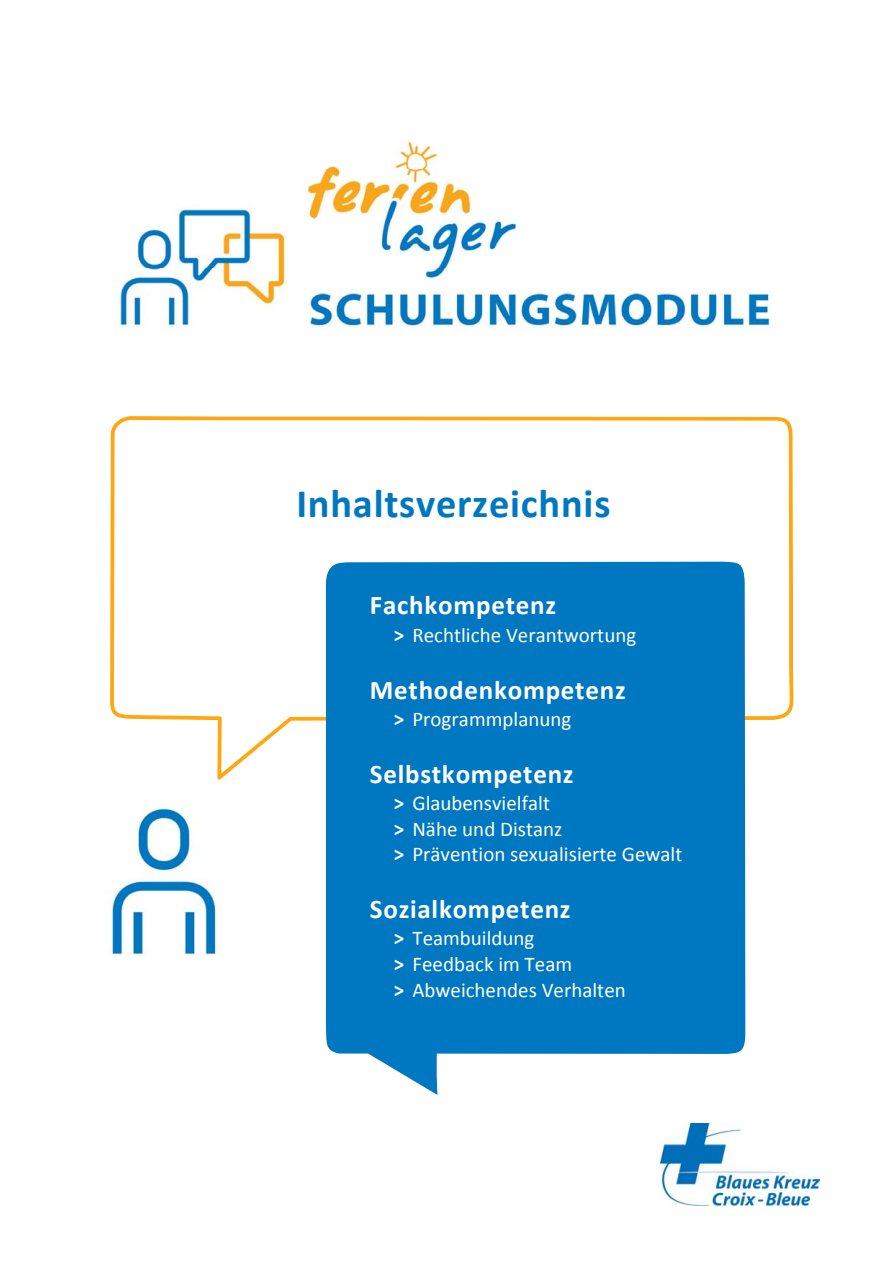
<style>
.page{position:relative;width:893px;height:1263px;background:#fff}
.page>*{position:absolute;margin:0;border:0;box-sizing:border-box;transform-origin:0 0}
.t1{font:700 40.5px "Calibri";letter-spacing:.02em;color:#0077c1}
.t2{font:700 27px "Calibri";letter-spacing:.03em;color:#fff}
.t3{font:21px/25.7px "Calibri";color:#fff}
.s1{font-weight:700}
</style>
<div class="page">
<img style="left:661px;top:1123px;width:158px;height:83px">
<img style="left:111px;top:809px;width:106px;height:147px">
<svg style="left:110px;top:416px;width:684px;height:364px"></svg>
<img style="left:118px;top:132px;width:653px;height:197px">
<svg style="left:325px;top:561px;width:420px;height:534px;background:#2289c9"></svg>
<h1 class="t1" style="left:296px;top:486px;width:316px">Inhaltsverzeichnis</h1>
<p class="t2" style="left:370px;top:594px;width:188px">Fachkompetenz</p>
<p class="t3" style="left:394px;top:623px;width:244px"><span class="s1">&gt;</span> Rechtliche Verantwortung</p>
<p class="t2" style="left:370px;top:678px;width:257px">Methodenkompetenz</p>
<p class="t3" style="left:394px;top:708px;width:179px"><span class="s1">&gt;</span> Programmplanung</p>
<p class="t2" style="left:370px;top:763px;width:205px">Selbstkompetenz</p>
<p class="t3" style="left:394px;top:792px;width:290px"><span class="s1">&gt;</span> Glaubensvielfalt<br><span class="s1">&gt;</span> Nähe und Distanz<br><span class="s1">&gt;</span> Prävention sexualisierte Gewalt</p>
<p class="t2" style="left:370px;top:898px;width:202px">Sozialkompetenz</p>
<p class="t3" style="left:394px;top:927px;width:234px"><span class="s1">&gt;</span> Teambuildung<br><span class="s1">&gt;</span> Feedback im Team<br><span class="s1">&gt;</span> Abweichendes Verhalten</p>
</div>
